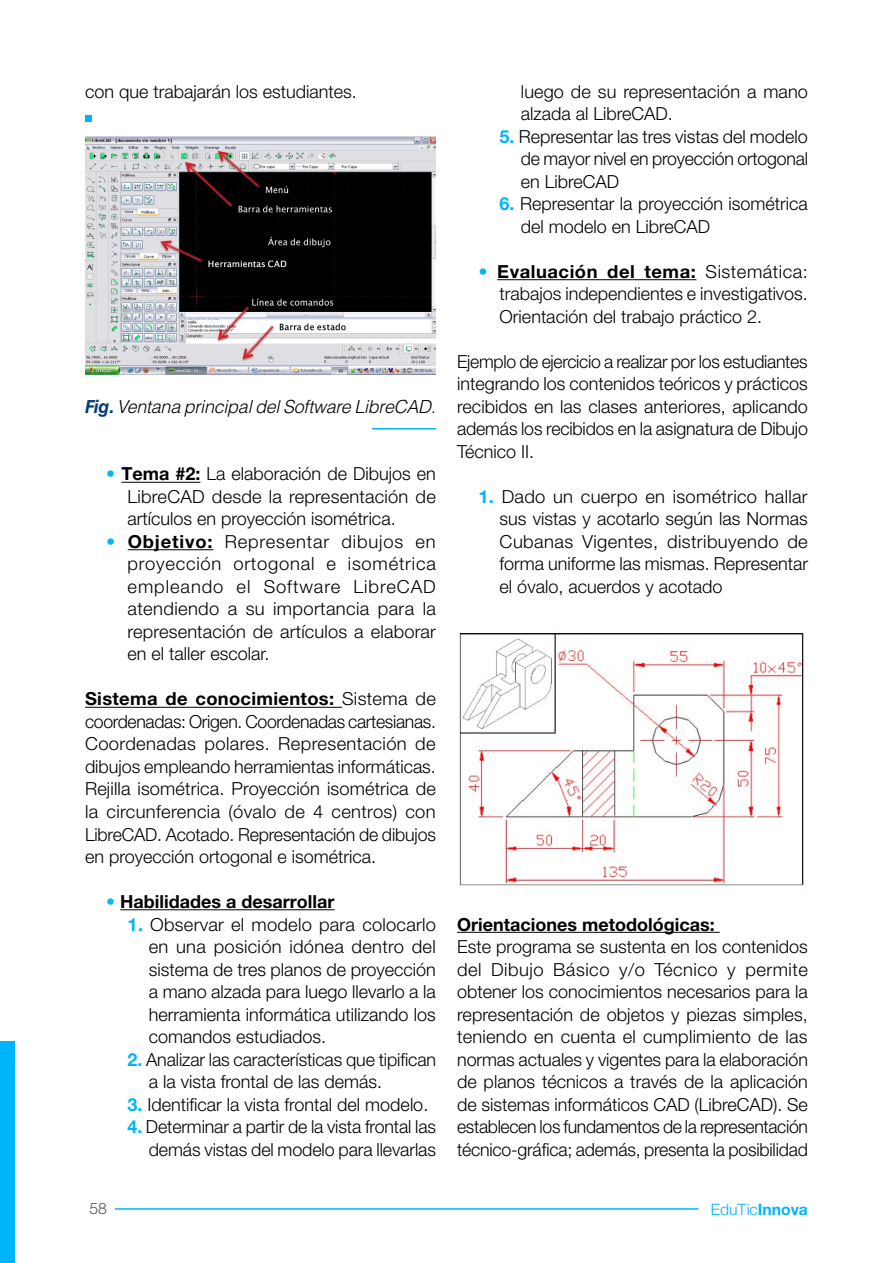
<style>
.page{position:relative;width:893px;height:1263px;background:#fff}
.page>*{position:absolute;margin:0;border:0;box-sizing:border-box;transform-origin:0 0}
.t1{font:300 18px/22.5px "Helvetica Neue LT Pro";color:#000;text-align:justify}
.t2{font:700 18px "Helvetica Neue LT Pro";color:#000}
.t3{font:italic 300 18px "Helvetica LT Std";letter-spacing:-.015em;color:#000}
.t4{font:300 15.75px "Helvetica Neue LT Pro";color:#00b5fc}
.t5{font:300 15.75px "Helvetica Neue LT Pro";color:#565555}
.s1{font-weight:700;color:#003b80}
.s2{color:#00b5fc}
.s3{font-weight:700}
.s4{font-weight:300;color:#00b5fc}
.s5{font-weight:700;color:#00b5fc}
</style>
<div class="page">
<hr style="left:115px;top:1208px;width:583px;height:2px;background:#00b5fc">
<div style="left:0;top:1042px;width:14px;height:221px;background:#00b5fc"></div>
<hr style="left:121px;top:482px;width:79px;height:1px;background:#000">
<hr style="left:128px;top:549px;width:85px;height:1px;background:#000">
<hr style="left:85px;top:707px;width:257px;height:1px;background:#000">
<hr style="left:120px;top:909px;width:215px;height:1px;background:#000">
<hr style="left:497px;top:279px;width:199px;height:1px;background:#000">
<hr style="left:457px;top:932px;width:263px;height:1px;background:#000">
<img style="left:85px;top:136px;width:351px;height:238px">
<hr style="left:372px;top:428px;width:64px;height:1px;background:#00b5fc">
<div style="left:85px;top:115px;width:6px;height:7px;background:#00b5fc"></div>
<img style="left:459px;top:633px;width:345px;height:253px">
<p class="t1" style="left:85px;top:80px;width:273px">con que trabajarán los estudiantes.</p>
<p class="t3" style="left:85px;top:395px;width:352px"><span class="s1">Fig.</span> Ventana principal del Software LibreCAD.</p>
<p class="t1" style="left:128px;top:462px;width:310px;text-indent:-21px"><span class="s2">•</span> <span class="s3">Tema #2:</span> La elaboración de Dibujos en LibreCAD desde la representación de artículos en proyección isométrica.</p>
<p class="t1" style="left:128px;top:530px;width:310px;text-indent:-21px"><span class="s2">•</span> <span class="s3">Objetivo:</span> Representar dibujos en proyección ortogonal e isométrica empleando el Software LibreCAD atendiendo a su importancia para la representación de artículos a elaborar en el taller escolar.</p>
<p class="t1" style="left:85px;top:687px;width:352px"><span class="s3">Sistema de conocimientos:</span> Sistema de coordenadas: Origen. Coordenadas cartesianas.<br>Coordenadas polares. Representación de dibujos empleando herramientas informáticas.<br>Rejilla isométrica. Proyección isométrica de la circunferencia (óvalo de 4 centros) con LibreCAD. Acotado. Representación de dibujos en proyección ortogonal e isométrica.</p>
<p class="t2" style="left:106px;top:890px;width:230px"><span class="s4">•</span> Habilidades a desarrollar</p>
<p class="t1" style="left:149px;top:912px;width:289px;text-indent:-21px"><span class="s5">1.</span> Observar el modelo para colocarlo en una posición idónea dentro del sistema de tres planos de proyección a mano alzada para luego llevarlo a la herramienta informática utilizando los comandos estudiados.</p>
<p class="t1" style="left:149px;top:1047px;width:289px;text-indent:-21px"><span class="s5">2.</span> Analizar las características que tipifican a la vista frontal de las demás.</p>
<p class="t1" style="left:128px;top:1092px;width:302px"><span class="s5">3.</span> Identificar la vista frontal del modelo.</p>
<p class="t1" style="left:128px;top:1115px;width:310px;text-align:right"><span class="s5">4.</span> Determinar a partir de la vista frontal las demás vistas del modelo para llevarlas</p>
<p class="t1" style="left:521px;top:80px;width:289px">luego de su representación a mano alzada al LibreCAD.</p>
<p class="t1" style="left:521px;top:125px;width:289px;text-indent:-21px"><span class="s5">5.</span> Representar las tres vistas del modelo de mayor nivel en proyección ortogonal en LibreCAD</p>
<p class="t1" style="left:521px;top:192px;width:289px;text-indent:-21px"><span class="s5">6.</span> Representar la proyección isométrica del modelo en LibreCAD</p>
<p class="t1" style="left:500px;top:260px;width:310px;text-indent:-21px"><span class="s2">•</span> <span class="s3">Evaluación del tema:</span> Sistemática: trabajos independientes e investigativos.<br>Orientación del trabajo práctico 2.</p>
<p class="t1" style="left:457px;top:350px;width:352px">Ejemplo de ejercicio a realizar por los estudiantes integrando los contenidos teóricos y prácticos recibidos en las clases anteriores, aplicando además los recibidos en la asignatura de Dibujo Técnico II.</p>
<p class="t1" style="left:500px;top:485px;width:310px;text-indent:-21px"><span class="s5">1.</span> Dado un cuerpo en isométrico hallar sus vistas y acotarlo según las Normas Cubanas Vigentes, distribuyendo de forma uniforme las mismas. Representar el óvalo, acuerdos y acotado</p>
<p class="t2" style="left:457px;top:913px;width:259px">Orientaciones metodológicas:</p>
<p class="t1" style="left:457px;top:935px;width:352px">Este programa se sustenta en los contenidos del Dibujo Básico y/o Técnico y permite obtener los conocimientos necesarios para la representación de objetos y piezas simples, teniendo en cuenta el cumplimiento de las normas actuales y vigentes para la elaboración de planos técnicos a través de la aplicación de sistemas informáticos CAD (LibreCAD). Se establecen los fundamentos de la representación técnico-gráfica; además, presenta la posibilidad</p>
<p class="t5" style="left:89px;top:1199px;width:19px">58</p>
<p class="t4" style="left:711px;top:1199px;width:99px">EduTic<span class="s3">Innova</span></p>
</div>
